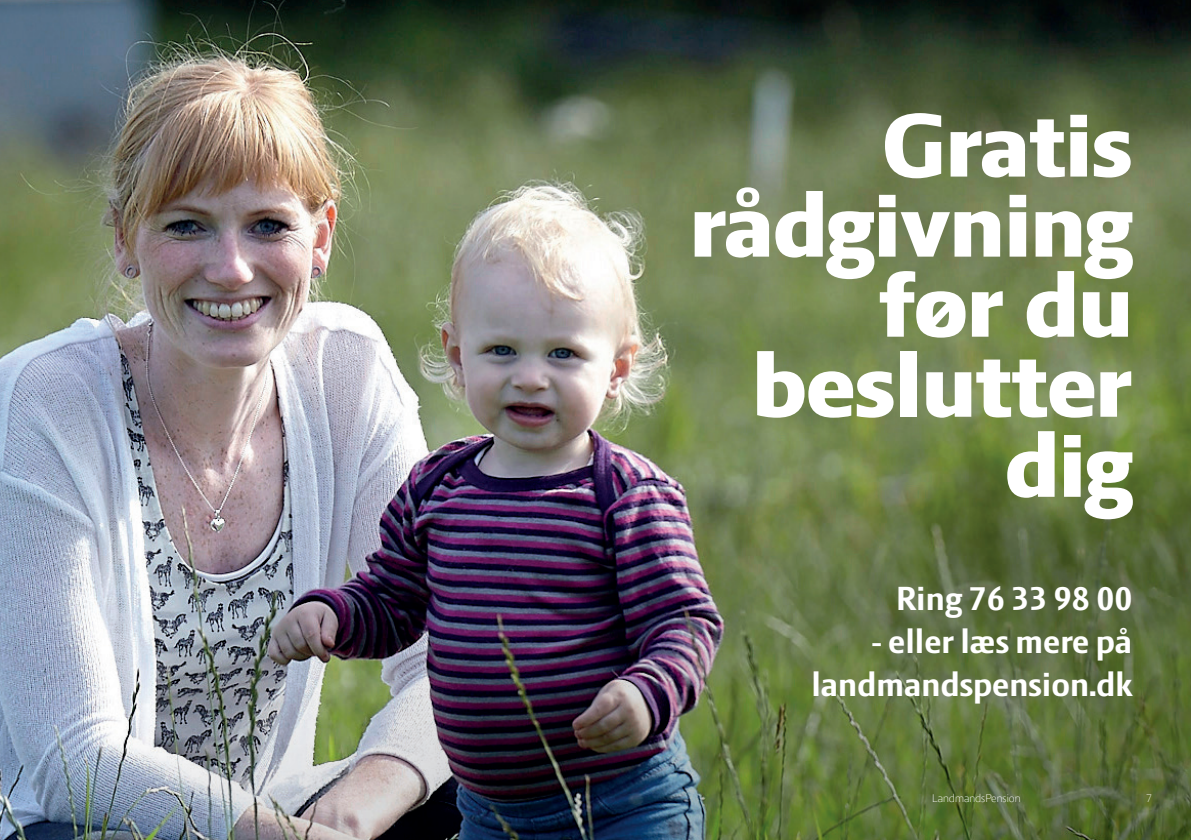
<style>
.page{position:relative;width:1191px;height:840px;background:#fff}
.page>*{position:absolute;margin:0;border:0;box-sizing:border-box;transform-origin:0 0}
.t1{font:800 96px/80px "LF Press Sans";color:#fff;text-align:right}
.t2{font:700 36px/43.2px "LF Press Sans";color:#fff;text-align:right}
.t3{font:300 12px "LF Press Sans";color:#fff}
</style>
<div class="page">
<img style="left:0;top:0;width:1191px;height:839px">
<h1 class="t1" style="left:690px;top:105px;width:443px">Gratis rådgivning før du beslutter dig</h1>
<p class="t2" style="left:896px;top:576px;width:238px">Ring 76 33 98 00</p>
<p class="t2" style="left:811px;top:619px;width:322px">- eller læs mere på landmandspension.dk</p>
<p class="t3" style="left:932px;top:790px;width:90px">LandmandsPension</p>
<p class="t3" style="left:1146px;top:790px;width:7px">7</p>
</div>
